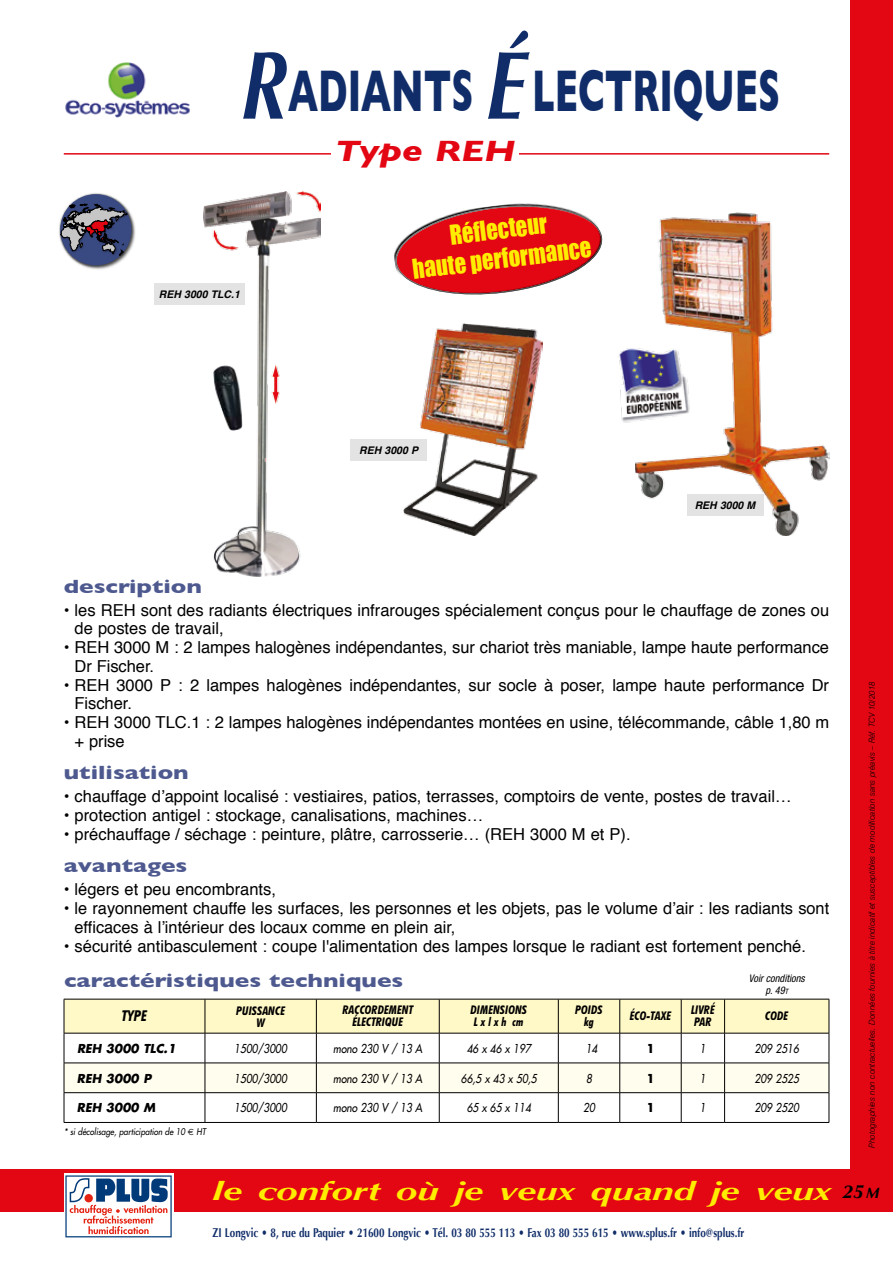
<style>
.page{position:relative;width:893px;height:1263px;background:#fff}
.page>*{position:absolute;margin:0;border:0;box-sizing:border-box;transform-origin:0 0}
.t1{font:700 60px "Gill Sans";color:#102d69;scale:.6 1}
.t2{font:italic 700 30px "Gill Sans";color:#e30613;scale:1.25 1}
.t3{font:italic 700 25.5px "Optima";color:#ffed00;scale:1.5 1}
.t4{font:25.2px/29.4px "Impact";color:#ffed00;text-align:center;scale:.9 1}
.t5{font:700 19.5px "Gill Sans";color:#4e5a8f;scale:1.25 1}
.t6{font:16.5px/18.8px "Helvetica";color:#000}
.t7{font:italic 700 condensed 15px "Futura BT";color:#000}
.t8{font:700 12.75px "Optima";color:#102d69;scale:.78 1}
.t9{font:italic 12px "Futura";color:#000;scale:.85 1}
.t10{font:italic 700 condensed 12px/12.3px "Futura BT";color:#000;text-align:center}
.t11{font:italic 700 12px "Futura";color:#000}
.t12{font:700 12px "Futura";color:#000}
.t13{font:italic 700 10.5px "Helvetica";color:#000}
.t14{font:italic condensed 10.5px/12px "Helvetica Neue";color:#000;text-align:center}
.t15{font:italic 9px "Futura";color:#000;scale:.9 1}
.t16{font:italic 300 8.25px "Swiss 721 BT";letter-spacing:-.005em;color:#000}
.s1{font-family:"Optima";font-style:italic;font-size:97.5px}
.s2{font-size:7.35px}
.s3{font-family:"Euro Sans";font-style:normal}
.s4{font-size:19.2px;color:#000}
.s5{font-size:15px;color:#000}
</style>
<div class="page">
<div style="left:850px;top:0;width:43px;height:1212px;background:#e30613"></div>
<hr style="left:64px;top:153px;width:765px;height:2px;background:#e30613">
<div style="left:64px;top:1174px;width:109px;height:65px;background:#93abc5"></div>
<svg style="left:0;top:1169px;width:850px;height:68px"></svg>
<svg style="left:332px;top:153px;width:187px;height:2px"></svg>
<div style="left:65px;top:1000px;width:764px;height:33px;background:#fff9c7"></div>
<hr style="left:64px;top:999px;width:141px;height:1px;background:#000">
<hr style="left:64px;top:999px;width:1px;height:34px;background:#000">
<hr style="left:205px;top:999px;width:111px;height:1px;background:#000">
<hr style="left:205px;top:999px;width:1px;height:34px;background:#000">
<hr style="left:316px;top:999px;width:123px;height:1px;background:#000">
<hr style="left:316px;top:999px;width:1px;height:34px;background:#000">
<hr style="left:439px;top:999px;width:119px;height:1px;background:#000">
<hr style="left:439px;top:999px;width:1px;height:34px;background:#000">
<hr style="left:558px;top:999px;width:62px;height:1px;background:#000">
<hr style="left:558px;top:999px;width:1px;height:34px;background:#000">
<hr style="left:620px;top:999px;width:61px;height:1px;background:#000">
<hr style="left:619px;top:999px;width:1px;height:34px;background:#000">
<hr style="left:681px;top:999px;width:44px;height:1px;background:#000">
<hr style="left:681px;top:999px;width:1px;height:34px;background:#000">
<hr style="left:725px;top:999px;width:104px;height:1px;background:#000">
<hr style="left:724px;top:999px;width:1px;height:34px;background:#000">
<hr style="left:829px;top:999px;width:1px;height:34px;background:#000">
<hr style="left:64px;top:1033px;width:141px;height:1px;background:#000">
<hr style="left:64px;top:1033px;width:1px;height:30px;background:#000">
<hr style="left:205px;top:1033px;width:111px;height:1px;background:#000">
<hr style="left:205px;top:1033px;width:1px;height:30px;background:#000">
<hr style="left:316px;top:1033px;width:123px;height:1px;background:#000">
<hr style="left:316px;top:1033px;width:1px;height:30px;background:#000">
<hr style="left:439px;top:1033px;width:119px;height:1px;background:#000">
<hr style="left:439px;top:1033px;width:1px;height:30px;background:#000">
<hr style="left:558px;top:1033px;width:62px;height:1px;background:#000">
<hr style="left:558px;top:1033px;width:1px;height:30px;background:#000">
<hr style="left:620px;top:1033px;width:61px;height:1px;background:#000">
<hr style="left:619px;top:1033px;width:1px;height:30px;background:#000">
<hr style="left:681px;top:1033px;width:44px;height:1px;background:#000">
<hr style="left:681px;top:1033px;width:1px;height:30px;background:#000">
<hr style="left:725px;top:1033px;width:104px;height:1px;background:#000">
<hr style="left:724px;top:1033px;width:1px;height:30px;background:#000">
<hr style="left:829px;top:1033px;width:1px;height:30px;background:#000">
<svg style="left:64px;top:1063px;width:766px;height:60px"></svg>
<hr style="left:64px;top:1122px;width:141px;height:1px;background:#000">
<hr style="left:205px;top:1122px;width:111px;height:1px;background:#000">
<hr style="left:316px;top:1122px;width:123px;height:1px;background:#000">
<hr style="left:439px;top:1122px;width:119px;height:1px;background:#000">
<hr style="left:558px;top:1122px;width:62px;height:1px;background:#000">
<hr style="left:620px;top:1122px;width:61px;height:1px;background:#000">
<hr style="left:681px;top:1122px;width:44px;height:1px;background:#000">
<hr style="left:725px;top:1122px;width:104px;height:1px;background:#000">
<svg style="left:350px;top:440px;width:54px;height:21px"></svg>
<div style="left:59px;top:193px;width:78px;height:78px;background:#000;opacity:.5"></div>
<img style="left:59px;top:193px;width:75px;height:75px">
<svg style="left:60px;top:194px;width:71px;height:71px;background:#6c6d86"></svg>
<svg style="left:394px;top:203px;width:209px;height:92px"></svg>
<img style="left:65px;top:62px;width:125px;height:56px">
<img style="left:204px;top:191px;width:116px;height:386px">
<img style="left:404px;top:323px;width:139px;height:212px">
<img style="left:636px;top:213px;width:193px;height:322px">
<img style="left:618px;top:348px;width:76px;height:77px">
<div style="left:154px;top:284px;width:91px;height:21px;background:#e3e3e3"></div>
<img style="left:214px;top:365px;width:28px;height:65px">
<h1 class="t1" style="left:240px;top:43px;width:901px"><span class="s1">R</span>ADIANTS <span class="s1">É</span>LECTRIQUES</h1>
<h2 class="t2" style="left:335px;top:133px;width:146px">Type REH</h2>
<p class="t13" style="left:159px;top:286px;width:83px">REH 3000 TLC.1</p>
<h3 class="t4" style="left:407px;top:225px;width:201px;rotate:-7deg">Réflecteur<br>haute performance</h3>
<p class="t13" style="left:359px;top:442px;width:60px">REH 3000 P</p>
<p class="t13" style="left:695px;top:496px;width:62px">REH 3000 M</p>
<p class="t5" style="left:64px;top:570px;width:112px">description</p>
<p class="t6" style="left:75px;top:601px;width:756px;text-indent:-11px">• les REH sont des radiants électriques infrarouges spécialement conçus pour le chauffage de zones ou de postes de travail,</p>
<p class="t6" style="left:75px;top:638px;width:756px;text-indent:-11px">• REH 3000 M : 2 lampes halogènes indépendantes, sur chariot très maniable, lampe haute performance<br>Dr Fischer.</p>
<p class="t6" style="left:75px;top:676px;width:756px;text-indent:-11px">• REH 3000 P : 2 lampes halogènes indépendantes, sur socle à poser, lampe haute performance Dr<br>Fischer.</p>
<p class="t6" style="left:75px;top:713px;width:756px;text-indent:-11px">• REH 3000 TLC.1 : 2 lampes halogènes indépendantes montées en usine, télécommande, câble 1,80 m + prise</p>
<p class="t5" style="left:64px;top:757px;width:102px">utilisation</p>
<p class="t6" style="left:64px;top:788px;width:729px">• chauffage d’appoint localisé : vestiaires, patios, terrasses, comptoirs de vente, postes de travail…</p>
<p class="t6" style="left:64px;top:806px;width:421px">• protection antigel : stockage, canalisations, machines…</p>
<p class="t6" style="left:64px;top:825px;width:568px">• préchauffage / séchage : peinture, plâtre, carrosserie… (REH 3000 M et P).</p>
<p class="t5" style="left:64px;top:850px;width:100px">avantages</p>
<p class="t6" style="left:64px;top:881px;width:214px">• légers et peu encombrants,</p>
<p class="t6" style="left:74px;top:899px;width:756px;text-indent:-11px">• le rayonnement chauffe les surfaces, les personnes et les objets, pas le volume d’air : les radiants sont efficaces à l’intérieur des locaux comme en plein air,</p>
<p class="t6" style="left:64px;top:937px;width:744px">• sécurité antibasculement : coupe l'alimentation des lampes lorsque le radiant est fortement penché.</p>
<p class="t5" style="left:64px;top:965px;width:273px">caractéristiques techniques</p>
<p class="t14" style="left:749px;top:972px;width:57px">Voir conditions p. 49<span class="s2">t</span></p>
<p class="t7" style="left:122px;top:1007px;width:27px">TYPE</p>
<p class="t10" style="left:236px;top:1004px;width:50px">PUISSANCE<br>W</p>
<p class="t10" style="left:342px;top:1003px;width:72px">RACCORDEMENT<br>ÉLECTRIQUE</p>
<p class="t10" style="left:470px;top:1003px;width:58px;text-align:left">DIMENSIONS<br>L x l x h cm</p>
<p class="t10" style="left:575px;top:1003px;width:29px">POIDS kg</p>
<p class="t10" style="left:630px;top:1009px;width:43px">ÉCO-TAXE</p>
<p class="t10" style="left:691px;top:1003px;width:25px;text-align:left">LIVRÉ<br>PAR</p>
<p class="t10" style="left:765px;top:1009px;width:25px">CODE</p>
<p class="t11" style="left:77px;top:1040px;width:100px">REH 3000 TLC.1</p>
<p class="t9" style="left:234px;top:1040px;width:64px">1500/3000</p>
<p class="t9" style="left:333px;top:1040px;width:106px">mono 230 V / 13 A</p>
<p class="t9" style="left:467px;top:1040px;width:77px">46 x 46 x 197</p>
<p class="t9" style="left:586px;top:1040px;width:15px">14</p>
<p class="t12" style="left:646px;top:1040px;width:10px">1</p>
<p class="t9" style="left:700px;top:1040px;width:8px">1</p>
<p class="t9" style="left:754px;top:1040px;width:54px">209 2516</p>
<p class="t11" style="left:77px;top:1070px;width:76px">REH 3000 P</p>
<p class="t9" style="left:234px;top:1070px;width:64px">1500/3000</p>
<p class="t9" style="left:333px;top:1070px;width:106px">mono 230 V / 13 A</p>
<p class="t9" style="left:461px;top:1070px;width:91px">66,5 x 43 x 50,5</p>
<p class="t9" style="left:586px;top:1070px;width:8px">8</p>
<p class="t12" style="left:646px;top:1070px;width:10px">1</p>
<p class="t9" style="left:700px;top:1070px;width:8px">1</p>
<p class="t9" style="left:754px;top:1070px;width:54px">209 2525</p>
<p class="t11" style="left:77px;top:1099px;width:80px">REH 3000 M</p>
<p class="t9" style="left:234px;top:1100px;width:64px">1500/3000</p>
<p class="t9" style="left:333px;top:1100px;width:106px">mono 230 V / 13 A</p>
<p class="t9" style="left:467px;top:1100px;width:77px">65 x 65 x 114</p>
<p class="t9" style="left:583px;top:1100px;width:15px">20</p>
<p class="t12" style="left:646px;top:1099px;width:10px">1</p>
<p class="t9" style="left:700px;top:1100px;width:8px">1</p>
<p class="t9" style="left:754px;top:1100px;width:54px">209 2520</p>
<p class="t15" style="left:64px;top:1126px;width:159px">* si décolisage, participation de 10 <span class="s3">e</span> HT</p>
<p class="t16" style="left:867px;top:1148px;width:468px;rotate:-90deg">Photographies non contractuelles. Données fournies à titre indicatif et susceptibles de modification sans préavis – Réf. TCV 10/2018</p>
<h3 class="t3" style="left:213px;top:1176px;width:446px">le confort où je veux quand je veux <span class="s4">25</span> <span class="s5">M</span></h3>
<p class="t8" style="left:213px;top:1226px;width:683px">ZI Longvic • 8, rue du Paquier • 21600 Longvic • Tél. 03 80 555 113 • Fax 03 80 555 615 • www.splus.fr • info@splus.fr</p>
</div>
